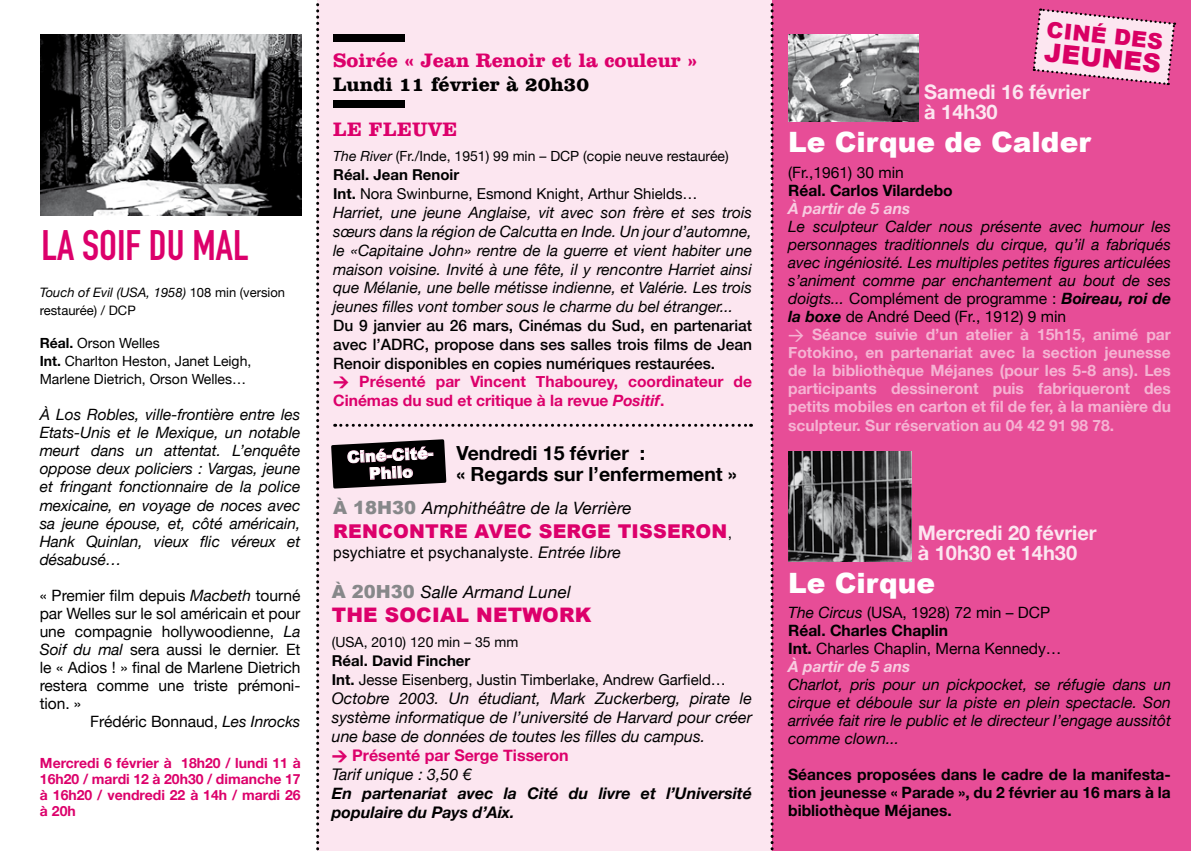
<style>
.page{position:relative;width:1191px;height:851px;background:#fff}
.page>*{position:absolute;margin:0;border:0;box-sizing:border-box;transform-origin:0 0}
.t1{font:42px "DIN Engschrift";color:#dc006b}
.t2{font:900 28px "Arial";color:#fff}
.t3{font:900 25.8px "Arial";color:#dc006b}
.t4{font:900 21.8px "Arial";color:#dc006b}
.t5{font:700 20px/20px "Helvetica Neue";color:#fce6f0}
.t6{font:700 20px "Clarendon BT";color:#dc006b}
.t7{font:700 20px "Clarendon BT";color:#000}
.t8{font:900 20px "Arial";letter-spacing:.01em;color:#dc006b}
.t9{font:700 19.4px/21.2px "Helvetica Neue";color:#000}
.t10{font:900 19px "Arial";letter-spacing:.01em;color:#dc006b}
.t11{font:italic 17px "Helvetica Neue";letter-spacing:.01em;color:#000}
.t12{font:900 16.2px/17.6px "Arial";color:#fff;text-align:center}
.t13{font:italic 16px/19px "Helvetica Neue";color:#000}
.t14{font:italic 700 16px/19px "Helvetica Neue";color:#000}
.t15{font:italic 15.6px/18px "Helvetica Neue";color:#000;text-align:justify}
.t16{font:700 15.6px/18px "Helvetica Neue";color:#f5b3d3}
.t17{font:15.6px/18px "Helvetica Neue";letter-spacing:-.005em;color:#000}
.t18{font:500 15.6px/18.8px "Helvetica Neue";color:#000}
.t19{font:700 15.6px/18px "Helvetica Neue";color:#000;text-align:justify}
.t20{font:15.6px "Arial";letter-spacing:.01em;color:#000}
.t21{font:italic 700 15.6px "Helvetica Neue";color:#f8cce1}
.t22{font:15px/19px "Helvetica Neue";color:#000}
.t23{font:14px/18px "Helvetica Neue";color:#000}
.t24{font:700 14px/16px "Helvetica Neue";color:#dc006b;text-align:justify}
.t25{font:13px/18px "Helvetica Neue";color:#000}
.s1{font-style:italic}
.s2{font-weight:700}
.s3{font-family:"DIN";font-weight:900;color:#dc006b}
.s4{font-weight:700;color:#dc006b}
.s5{font-weight:700;font-style:italic;color:#dc006b}
.s6{font-family:"Arial";font-weight:900;font-style:normal;font-size:18px;color:#87888a}
.s7{font-weight:400;font-size:15.6px;color:#000}
.s8{font-family:"Helvetica Neue";font-style:italic;font-size:16px}
.s9{font-family:"DIN";font-weight:900;font-style:normal;font-size:15.6px;color:#dc006b}
.s10{font-weight:700;font-style:normal;color:#dc006b}
.s11{font-weight:400;font-style:italic;color:#000}
.s12{font-weight:400;color:#000}
.s13{font-style:italic;color:#000}
.s14{font-family:"DIN";font-weight:500}
.s15{font-weight:700;font-style:italic;color:#f8cce1}
</style>
<div class="page">
<div style="left:317px;top:0;width:462px;height:850px;background:#fce6f0"></div>
<div style="left:333px;top:101px;width:72px;height:7px;background:#000"></div>
<div style="left:333px;top:34px;width:72px;height:7px;background:#000"></div>
<div style="left:772px;top:0;width:419px;height:850px;background:#e74d97"></div>
<svg style="left:1032px;top:8px;width:144px;height:78px"></svg>
<svg style="left:316px;top:3px;width:3px;height:848px"></svg>
<svg style="left:770px;top:3px;width:3px;height:848px"></svg>
<img style="left:40px;top:34px;width:261px;height:181px">
<img style="left:788px;top:451px;width:123px;height:110px">
<img style="left:788px;top:34px;width:130px;height:88px">
<svg style="left:331px;top:423px;width:420px;height:66px"></svg>
<h1 class="t1" style="left:42px;top:221px;width:192px">LA SOIF DU MAL</h1>
<p class="t25" style="left:40px;top:283px;width:247px"><span class="s1">Touch of Evil (USA, 1958)</span> 108 min (version restaurée) / DCP</p>
<p class="t23" style="left:40px;top:334px;width:213px"><span class="s2">Réal.</span> Orson Welles<br><span class="s2">Int.</span> Charlton Heston, Janet Leigh,<br>Marlene Dietrich, Orson Welles…</p>
<p class="t15" style="left:40px;top:405px;width:262px">À Los Robles, ville-frontière entre les Etats-Unis et le Mexique, un notable meurt dans un attentat. L’enquête oppose deux policiers : Vargas, jeune et fringant fonctionnaire de la police mexicaine, en voyage de noces avec sa jeune épouse, et, côté américain, Hank Quinlan, vieux flic véreux et désabusé…</p>
<p class="t17" style="left:40px;top:585px;width:262px;text-align:justify">« Premier film depuis <span class="s1">Macbeth</span> tourné par Welles sur le sol américain et pour une compagnie hollywoodienne, <span class="s1">La Soif du mal</span> sera aussi le dernier. Et le « Adios ! » final de Marlene Dietrich restera comme une triste prémoni&shy;tion. »</p>
<p class="t17" style="left:90px;top:711px;width:212px">Frédéric Bonnaud, <span class="s1">Les Inrocks</span></p>
<p class="t24" style="left:40px;top:754px;width:262px">Mercredi 6 février à 18h20 / lundi 11 à 16h20 / mardi 12 à 20h30 / dimanche 17 à 16h20 / vendredi 22 à 14h / mardi 26 à 20h</p>
<p class="t6" style="left:333px;top:48px;width:365px">Soirée « Jean Renoir et la couleur »</p>
<p class="t7" style="left:333px;top:72px;width:257px">Lundi 11 février à 20h30</p>
<p class="t6" style="left:333px;top:117px;width:126px">Le Fleuve</p>
<p class="t23" style="left:333px;top:147px;width:397px"><span class="s1">The River</span> (Fr./Inde, 1951) 99 min – DCP (copie neuve restaurée)</p>
<p class="t22" style="left:333px;top:165px;width:366px"><span class="s2">Réal. Jean Renoir<br>Int.</span> Nora Swinburne, Esmond Knight, Arthur Shields…</p>
<p class="t15" style="left:333px;top:203px;width:420px;line-height:18.8px">Harriet, une jeune Anglaise, vit avec son frère et ses trois sœurs dans la région de Calcutta en Inde. Un jour d’automne, le «Capitaine John» rentre de la guerre et vient habiter une maison voisine. Invité à une fête, il y rencontre Harriet ainsi que Mélanie, une belle métisse indienne, et Valérie. Les trois jeunes filles vont tomber sous le charme du bel étranger...</p>
<p class="t18" style="left:333px;top:316px;width:420px">Du 9 janvier au 26 mars, Cinémas du Sud, en partenariat avec l’ADRC, propose dans ses salles trois films de Jean Renoir disponibles en copies numériques restaurées.<br><span class="s3">&gt;</span> <span class="s4">Présenté par Vincent Thabourey, coordinateur de Cinémas du sud et critique à la revue</span> <span class="s5">Positif</span><span class="s4">.</span></p>
<p class="t12" style="left:347px;top:448px;width:90px;rotate:-3deg">CINÉ-CITÉ-<br>PHILO</p>
<p class="t9" style="left:456px;top:441px;width:282px">Vendredi 15 février :<br>« Regards sur l’enfermement »</p>
<p class="t11" style="left:333px;top:497px;width:300px"><span class="s6">À 18H30</span> Amphithéâtre de la Verrière</p>
<p class="t10" style="left:333px;top:517px;width:400px">RENCONTRE AVEC SERGE TISSERON<span class="s7">,</span></p>
<p class="t20" style="left:333px;top:542px;width:289px">psychiatre et psychanalyste. <span class="s8">Entrée libre</span></p>
<p class="t11" style="left:332px;top:581px;width:240px"><span class="s6">À 20H30</span> Salle Armand Lunel</p>
<p class="t8" style="left:332px;top:599px;width:261px">THE SOCIAL NETWORK</p>
<p class="t23" style="left:332px;top:632px;width:188px">(USA, 2010) 120 min – 35 mm</p>
<p class="t22" style="left:332px;top:650px;width:396px"><span class="s2">Réal. David Fincher<br>Int.</span> Jesse Eisenberg, Justin Timberlake, Andrew Garfield…</p>
<p class="t13" style="left:332px;top:688px;width:422px">Octobre 2003. Un étudiant, Mark Zuckerberg, pirate le système informatique de l’université de Harvard pour créer une base de données de toutes les filles du campus.<br><span class="s9">&gt;</span> <span class="s10">Présenté par Serge Tisseron<br></span>Tarif unique : 3,50 €</p>
<p class="t14" style="left:332px;top:783px;width:422px">En partenariat avec la Cité du livre et l’Université populaire du Pays d’Aix.</p>
<h3 class="t4" style="left:1048px;top:14px;width:118px;rotate:6deg">CINÉ DES</h3>
<h3 class="t3" style="left:1046px;top:33px;width:119px;rotate:6deg">JEUNES</h3>
<p class="t5" style="left:924px;top:82px;width:167px">Samedi 16 février à 14h30</p>
<h2 class="t2" style="left:788px;top:122px;width:304px">LE CIRQUE DE CALDER</h2>
<p class="t17" style="left:788px;top:163px;width:117px">(Fr.,1961) 30 min</p>
<p class="t19" style="left:788px;top:181px;width:166px">Réal. Carlos Vilardebo</p>
<p class="t21" style="left:788px;top:199px;width:124px">À partir de 5 ans</p>
<p class="t16" style="left:788px;top:217px;width:384px"><span class="s11">Le sculpteur Calder nous présente avec humour les personnages traditionnels du cirque, qu’il a fabriqués avec ingéniosité. Les multiples petites figures articulées s’animent comme par enchantement au bout de ses doigts...</span> <span class="s12">Complément de programme :</span> <span class="s13">Boireau, roi de la boxe</span> <span class="s12">de André Deed (Fr., 1912) 9 min<br></span><span class="s14">&gt;</span> Séance suivie d’un atelier à 15h15, animé par Fotokino, en partenariat avec la section jeunesse de la bibliothèque Méjanes (pour les 5-8 ans). Les participants dessineront puis fabriqueront des petits mobiles en carton et fil de fer, à la manière du sculpteur. Sur réservation au 04 42 91 98 78.</p>
<p class="t5" style="left:917px;top:522px;width:180px">Mercredi 20 février à 10h30 et 14h30</p>
<h2 class="t2" style="left:788px;top:562px;width:148px">LE CIRQUE</h2>
<p class="t17" style="left:788px;top:602px;width:275px"><span class="s1">The Circus</span> (USA, 1928) 72 min – DCP<br><span class="s2">Réal. Charles Chaplin<br>Int.</span> Charles Chaplin, Merna Kennedy…<br><span class="s15">À partir de 5 ans</span></p>
<p class="t15" style="left:788px;top:674px;width:384px">Charlot, pris pour un pickpocket, se réfugie dans un cirque et déboule sur la piste en plein spectacle. Son arrivée fait rire le public et le directeur l’engage aussitôt comme clown...</p>
<p class="t19" style="left:788px;top:764px;width:384px">Séances proposées dans le cadre de la manifesta&shy;tion jeunesse « Parade », du 2 février au 16 mars à la bibliothèque Méjanes.</p>
</div>
